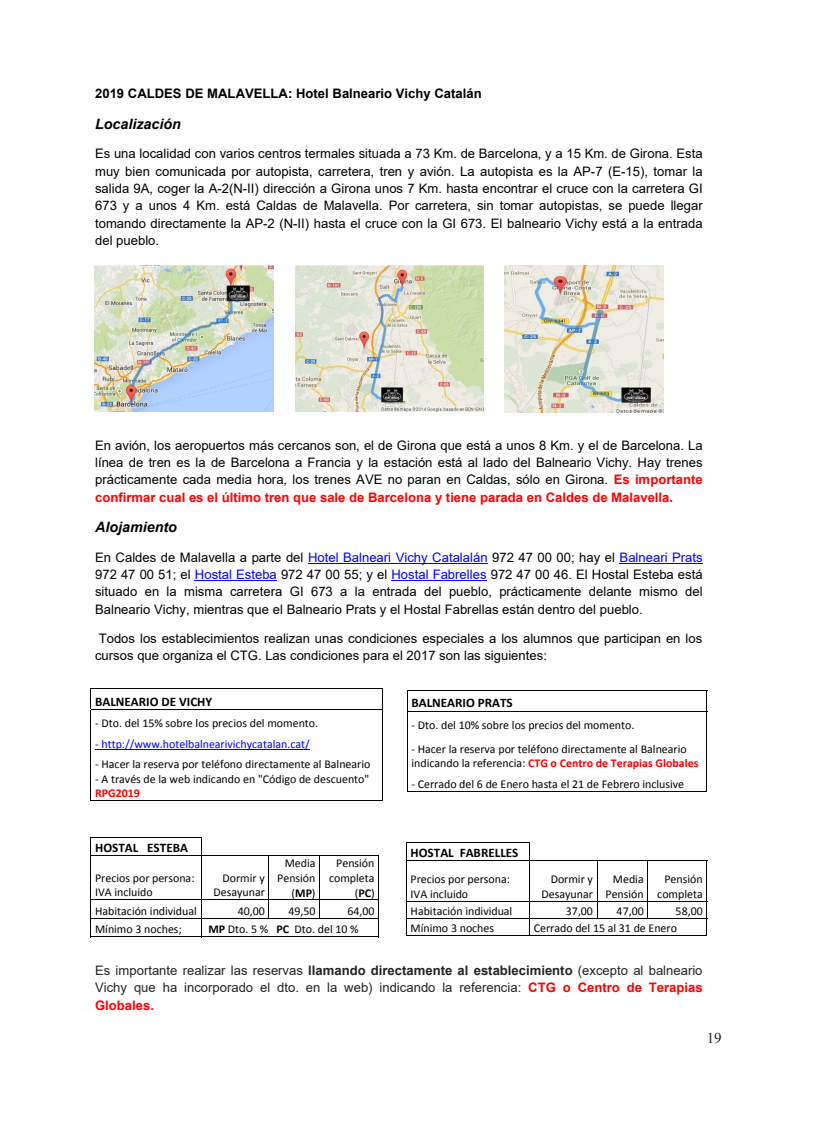
<style>
.page{position:relative;width:815px;height:1124px;background:#fff}
.page>*{position:absolute;margin:0;border:0;box-sizing:border-box;transform-origin:0 0}
.t1{font:15px "Times New Roman";color:#231f20}
.t2{font:italic 700 14.25px "Arial";color:#000}
.t3{font:13.12px/17.4px "Arial";color:#000;text-align:justify}
.t4{font:13.12px/17.4px "Arial";color:#222;text-align:justify}
.t5{font:700 13.12px "Calibri";color:#000}
.t6{font:700 13.12px "Arial";color:#000}
.t7{font:11.88px/14.5px "Calibri";color:#000}
.s1{font-weight:700;color:#f00}
.s2{color:#00f}
.s3{font-weight:700}
</style>
<div class="page">
<img style="left:95px;top:264px;width:179px;height:147px">
<img style="left:295px;top:265px;width:189px;height:146px">
<img style="left:504px;top:265px;width:160px;height:147px">
<hr style="left:308px;top:563px;width:180px;height:1px;background:#00f">
<hr style="left:620px;top:563px;width:83px;height:1px;background:#00f">
<hr style="left:195px;top:580px;width:82px;height:1px;background:#00f">
<hr style="left:391px;top:580px;width:96px;height:1px;background:#00f">
<hr style="left:91px;top:688px;width:291px;height:1px;background:#000">
<hr style="left:91px;top:709px;width:291px;height:1px;background:#000">
<hr style="left:95px;top:749px;width:215px;height:1px;background:#00f">
<svg style="left:382px;top:688px;width:1px;height:83px"></svg>
<hr style="left:91px;top:771px;width:1px;height:30px;background:#000">
<hr style="left:91px;top:800px;width:291px;height:1px;background:#000">
<hr style="left:382px;top:771px;width:1px;height:30px;background:#000">
<hr style="left:407px;top:689px;width:300px;height:1px;background:#000">
<hr style="left:407px;top:710px;width:300px;height:1px;background:#000">
<svg style="left:407px;top:689px;width:1px;height:43px"></svg>
<hr style="left:407px;top:732px;width:1px;height:38px;background:#000">
<hr style="left:707px;top:732px;width:1px;height:38px;background:#000">
<svg style="left:407px;top:770px;width:1px;height:20px"></svg>
<hr style="left:407px;top:790px;width:300px;height:1px;background:#000">
<hr style="left:406px;top:842px;width:124px;height:1px;background:#000">
<svg style="left:406px;top:843px;width:1px;height:17px"></svg>
<svg style="left:529px;top:843px;width:1px;height:17px"></svg>
<hr style="left:406px;top:860px;width:301px;height:1px;background:#000">
<hr style="left:406px;top:861px;width:1px;height:39px;background:#000">
<hr style="left:529px;top:861px;width:1px;height:39px;background:#000">
<hr style="left:597px;top:861px;width:1px;height:39px;background:#000">
<hr style="left:648px;top:861px;width:1px;height:39px;background:#000">
<hr style="left:707px;top:861px;width:1px;height:39px;background:#000">
<hr style="left:406px;top:900px;width:301px;height:1px;background:#000">
<svg style="left:597px;top:901px;width:1px;height:17px"></svg>
<hr style="left:406px;top:918px;width:301px;height:1px;background:#000">
<svg style="left:406px;top:901px;width:1px;height:34px"></svg>
<hr style="left:406px;top:935px;width:123px;height:1px;background:#000">
<svg style="left:529px;top:901px;width:1px;height:34px"></svg>
<hr style="left:530px;top:935px;width:177px;height:1px;background:#000">
<hr style="left:91px;top:836px;width:111px;height:1px;background:#000">
<svg style="left:201px;top:836px;width:1px;height:19px"></svg>
<hr style="left:91px;top:855px;width:288px;height:1px;background:#000">
<hr style="left:91px;top:855px;width:1px;height:44px;background:#000">
<hr style="left:201px;top:855px;width:1px;height:44px;background:#000">
<hr style="left:269px;top:855px;width:1px;height:44px;background:#000">
<hr style="left:319px;top:855px;width:1px;height:44px;background:#000">
<hr style="left:378px;top:855px;width:1px;height:44px;background:#000">
<hr style="left:91px;top:899px;width:288px;height:1px;background:#000">
<svg style="left:319px;top:900px;width:1px;height:18px"></svg>
<hr style="left:91px;top:918px;width:288px;height:1px;background:#000">
<hr style="left:91px;top:936px;width:110px;height:1px;background:#000">
<svg style="left:201px;top:900px;width:1px;height:37px"></svg>
<hr style="left:202px;top:936px;width:176px;height:1px;background:#000">
<svg style="left:378px;top:900px;width:1px;height:37px"></svg>
<p class="t6" style="left:95px;top:84px;width:388px">2019 CALDES DE MALAVELLA: Hotel Balneario Vichy Catalán</p>
<p class="t2" style="left:95px;top:114px;width:87px">Localización</p>
<p class="t3" style="left:95px;top:145px;width:609px">Es una localidad con varios centros termales situada a 73 Km. de Barcelona, y a 15 Km. de Girona. Esta muy bien comunicada por autopista, carretera, tren y avión. La autopista es la AP-7 (E-15), tomar la salida 9A, coger la A-2(N-II) dirección a Girona unos 7 Km. hasta encontrar el cruce con la carretera GI 673 y a unos 4 Km. está Caldas de Malavella. Por carretera, sin tomar autopistas, se puede llegar tomando directamente la AP-2 (N-II) hasta el cruce con la GI 673. El balneario Vichy está a la entrada del pueblo.</p>
<p class="t3" style="left:95px;top:436px;width:609px">En avión, los aeropuertos más cercanos son, el de Girona que está a unos 8 Km. y el de Barcelona. La línea de tren es la de Barcelona a Francia y la estación está al lado del Balneario Vichy. Hay trenes prácticamente cada media hora, los trenes AVE no paran en Caldas, sólo en Girona. <span class="s1">Es importante confirmar cual es el último tren que sale de Barcelona y tiene parada en Caldes de Malavella.</span></p>
<p class="t2" style="left:95px;top:517px;width:83px">Alojamiento</p>
<p class="t3" style="left:95px;top:548px;width:609px">En Caldes de Malavella a parte del <span class="s2">Hotel Balneari Vichy Catalalán</span> 972 47 00 00; hay el <span class="s2">Balneari Prats </span>972 47 00 51; el <span class="s2">Hostal Esteba</span> 972 47 00 55; y el <span class="s2">Hostal Fabrelles</span> 972 47 00 46. El Hostal Esteba está situado en la misma carretera GI 673 a la entrada del pueblo, prácticamente delante mismo del Balneario Vichy, mientras que el Balneario Prats y el Hostal Fabrellas están dentro del pueblo.</p>
<p class="t3" style="left:95px;top:629px;width:609px">Todos los establecimientos realizan unas condiciones especiales a los alumnos que participan en los cursos que organiza el CTG. Las condiciones para el 2017 son las siguientes:</p>
<p class="t5" style="left:95px;top:693px;width:119px">BALNEARIO DE VICHY</p>
<p class="t7" style="left:95px;top:713px;width:277px;line-height:20.5px">‐ Dto. del 15% sobre los precios del momento.<br><span class="s2">‐ http://www.hotelbalnearivichycatalan.cat/<br></span>‐ Hacer la reserva por teléfono directamente al Balneario</p>
<p class="t7" style="left:95px;top:771px;width:276px">‐ A través de la web indicando en "Código de descuento"<br><span class="s1">RPG2019</span></p>
<p class="t5" style="left:95px;top:838px;width:94px">HOSTAL ESTEBA</p>
<p class="t7" style="left:95px;top:870px;width:101px">Precios por persona:<br>IVA incluido</p>
<p class="t7" style="left:213px;top:870px;width:53px;text-align:right">Dormir y<br>Desayunar</p>
<p class="t7" style="left:277px;top:856px;width:40px;text-align:right">Media<br>Pensión (<span class="s3">MP</span>)</p>
<p class="t7" style="left:329px;top:856px;width:47px;text-align:right">Pensión completa (<span class="s3">PC</span>)</p>
<p class="t7" style="left:95px;top:903px;width:103px">Habitación individual</p>
<p class="t7" style="left:238px;top:903px;width:29px">40,00</p>
<p class="t7" style="left:288px;top:903px;width:29px">49,50</p>
<p class="t7" style="left:347px;top:903px;width:29px">64,00</p>
<p class="t7" style="left:95px;top:922px;width:88px">Mínimo 3 noches;</p>
<p class="t7" style="left:208px;top:922px;width:152px"><span class="s3">MP</span> Dto. 5 % <span class="s3">PC</span> Dto. del 10 %</p>
<p class="t5" style="left:411px;top:694px;width:103px">BALNEARIO PRATS</p>
<p class="t7" style="left:411px;top:712px;width:277px;line-height:23.9px">‐ Dto. del 10% sobre los precios del momento.<br>‐ Hacer la reserva por teléfono directamente al Balneario</p>
<p class="t7" style="left:411px;top:753px;width:289px;line-height:20.5px">indicando la referencia: <span class="s1">CTG o Centro de Terapias Globales </span>‐ Cerrado del 6 de Enero hasta el 21 de Febrero inclusive</p>
<p class="t5" style="left:411px;top:844px;width:109px">HOSTAL FABRELLES</p>
<p class="t7" style="left:411px;top:872px;width:101px">Precios por persona:<br>IVA incluido</p>
<p class="t7" style="left:542px;top:872px;width:53px;text-align:right">Dormir y<br>Desayunar</p>
<p class="t7" style="left:605px;top:872px;width:40px;text-align:right">Media<br>Pensión</p>
<p class="t7" style="left:657px;top:872px;width:47px;text-align:center">Pensión completa</p>
<p class="t7" style="left:411px;top:904px;width:103px">Habitación individual</p>
<p class="t7" style="left:566px;top:904px;width:29px">37,00</p>
<p class="t7" style="left:617px;top:904px;width:29px">47,00</p>
<p class="t7" style="left:676px;top:904px;width:29px">58,00</p>
<p class="t7" style="left:411px;top:920px;width:85px">Mínimo 3 noches</p>
<p class="t7" style="left:534px;top:920px;width:145px">Cerrado del 15 al 31 de Enero</p>
<p class="t4" style="left:95px;top:961px;width:609px">Es importante realizar las reservas <span class="s3">llamando directamente al establecimiento</span> (excepto al balneario Vichy que ha incorporado el dto. en la web) indicando la referencia: <span class="s1">CTG o Centro de Terapias Globales.</span></p>
<p class="t1" style="left:707px;top:1027px;width:16px">19</p>
</div>
